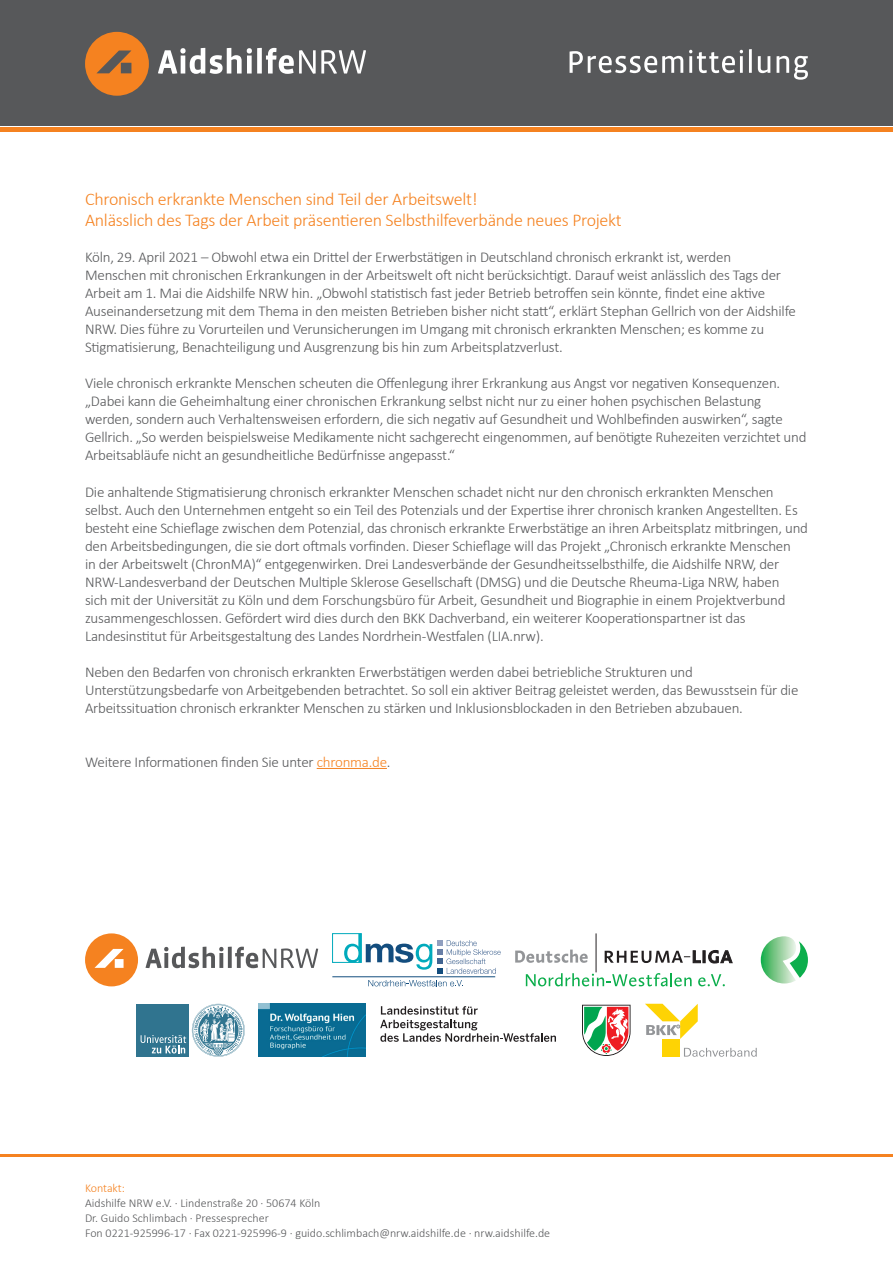
<style>
.page{position:relative;width:893px;height:1263px;background:#fff}
.page>*{position:absolute;margin:0;border:0;box-sizing:border-box;transform-origin:0 0}
.t1{font:300 18px/21.6px "Calibri";letter-spacing:-.015em;color:#f58220}
.t2{font:300 15px/18px "Calibri";letter-spacing:-.015em;color:#57585a}
.t3{font:300 12px/15px "Calibri";color:#57585a}
.t4{font:300 12px "Calibri";letter-spacing:-.01em;color:#f58220}
.s1{color:#f58220}
</style>
<div class="page">
<div style="left:0;top:0;width:893px;height:125px;background:#57585a"></div>
<svg style="left:85px;top:32px;width:64px;height:64px"></svg>
<svg style="left:158px;top:48px;width:208px;height:26px"></svg>
<hr style="left:0;top:128px;width:893px;height:4px;background:#f58220">
<svg style="left:570px;top:49px;width:238px;height:31px"></svg>
<hr style="left:0;top:1154px;width:893px;height:3px;background:#f58220">
<hr style="left:317px;top:768px;width:70px;height:1px;background:#f58220">
<svg style="left:515px;top:949px;width:73px;height:14px"></svg>
<hr style="left:596px;top:933px;width:1px;height:39px;background:#231f20">
<svg style="left:605px;top:950px;width:127px;height:13px"></svg>
<svg style="left:761px;top:936px;width:47px;height:47px"></svg>
<svg style="left:526px;top:973px;width:166px;height:13px"></svg>
<svg style="left:698px;top:974px;width:27px;height:12px"></svg>
<svg style="left:145px;top:947px;width:173px;height:21px"></svg>
<svg style="left:85px;top:933px;width:53px;height:53px"></svg>
<div style="left:332px;top:933px;width:30px;height:29px;border:1px solid #00aabc"></div>
<svg style="left:368px;top:980px;width:95px;height:6px"></svg>
<hr style="left:332px;top:976px;width:163px;height:1px;background:#134d7e">
<svg style="left:344px;top:934px;width:157px;height:40px"></svg>
<div style="left:662px;top:1039px;width:18px;height:17px;background:#fed304"></div>
<svg style="left:645px;top:1004px;width:53px;height:35px"></svg>
<svg style="left:684px;top:1048px;width:73px;height:9px"></svg>
<div style="left:136px;top:1004px;width:53px;height:52px;background:#30748f"></div>
<svg style="left:141px;top:1035px;width:45px;height:18px"></svg>
<svg style="left:192px;top:1004px;width:53px;height:53px"></svg>
<svg style="left:582px;top:1005px;width:48px;height:51px"></svg>
<svg style="left:380px;top:1006px;width:176px;height:36px"></svg>
<img style="left:259px;top:1004px;width:107px;height:53px">
<p class="t1" style="left:85px;top:188px;width:538px">Chronisch erkrankte Menschen sind Teil der Arbeitswelt!<br>Anlässlich des Tags der Arbeit präsentieren Selbsthilfeverbände neues Projekt</p>
<p class="t2" style="left:85px;top:248px;width:712px">Köln, 29. April 2021 – Obwohl etwa ein Drittel der Erwerbstätigen in Deutschland chronisch erkrankt ist, werden Menschen mit chronischen Erkrankungen in der Arbeitswelt oft nicht berücksichtigt. Darauf weist anlässlich des Tags der Arbeit am 1. Mai die Aidshilfe NRW hin. „Obwohl statistisch fast jeder Betrieb betroffen sein könnte, findet eine aktive Auseinandersetzung mit dem Thema in den meisten Betrieben bisher nicht statt“, erklärt Stephan Gellrich von der Aidshilfe NRW. Dies führe zu Vorurteilen und Verunsicherungen im Umgang mit chronisch erkrankten Menschen; es komme zu Stigmatisierung, Benachteiligung und Ausgrenzung bis hin zum Arbeitsplatzverlust.</p>
<p class="t2" style="left:85px;top:374px;width:723px">Viele chronisch erkrankte Menschen scheuten die Offenlegung ihrer Erkrankung aus Angst vor negativen Konsequenzen. „Dabei kann die Geheimhaltung einer chronischen Erkrankung selbst nicht nur zu einer hohen psychischen Belastung werden, sondern auch Verhaltensweisen erfordern, die sich negativ auf Gesundheit und Wohlbefinden auswirken“, sagte Gellrich. „So werden beispielsweise Medikamente nicht sachgerecht eingenommen, auf benötigte Ruhezeiten verzichtet und Arbeitsabläufe nicht an gesundheitliche Bedürfnisse angepasst.“</p>
<p class="t2" style="left:85px;top:482px;width:724px">Die anhaltende Stigmatisierung chronisch erkrankter Menschen schadet nicht nur den chronisch erkrankten Menschen selbst. Auch den Unternehmen entgeht so ein Teil des Potenzials und der Expertise ihrer chronisch kranken Angestellten. Es besteht eine Schieflage zwischen dem Potenzial, das chronisch erkrankte Erwerbstätige an ihren Arbeitsplatz mitbringen, und den Arbeitsbedingungen, die sie dort oftmals vorfinden. Dieser Schieflage will das Projekt „Chronisch erkrankte Menschen<br>in der Arbeitswelt (ChronMA)“ entgegenwirken. Drei Landesverbände der Gesundheitsselbsthilfe, die Aidshilfe NRW, der NRW-Landesverband der Deutschen Multiple Sklerose Gesellschaft (DMSG) und die Deutsche Rheuma-Liga NRW, haben<br>sich mit der Universität zu Köln und dem Forschungsbüro für Arbeit, Gesundheit und Biographie in einem Projektverbund zusammengeschlossen. Gefördert wird dies durch den BKK Dachverband, ein weiterer Kooperationspartner ist das Landesinstitut für Arbeitsgestaltung des Landes Nordrhein-Westfalen (LIA.nrw).</p>
<p class="t2" style="left:85px;top:662px;width:715px">Neben den Bedarfen von chronisch erkrankten Erwerbstätigen werden dabei betriebliche Strukturen und<br>Unterstützungsbedarfe von Arbeitgebenden betrachtet. So soll ein aktiver Beitrag geleistet werden, das Bewusstsein für die<br>Arbeitssituation chronisch erkrankter Menschen zu stärken und Inklusionsblockaden in den Betrieben abzubauen.</p>
<p class="t2" style="left:85px;top:752px;width:307px">Weitere Informationen finden Sie unter <span class="s1">chronma.de</span>.</p>
<p class="t4" style="left:85px;top:1180px;width:41px">Kontakt:</p>
<p class="t3" style="left:85px;top:1195px;width:467px">Aidshilfe NRW e.V. · Lindenstraße 20 · 50674 Köln<br>Dr. Guido Schlimbach · Pressesprecher<br>Fon 0221-925996-17 · Fax 0221-925996-9 · guido.schlimbach@nrw.aidshilfe.de · nrw.aidshilfe.de</p>
</div>
